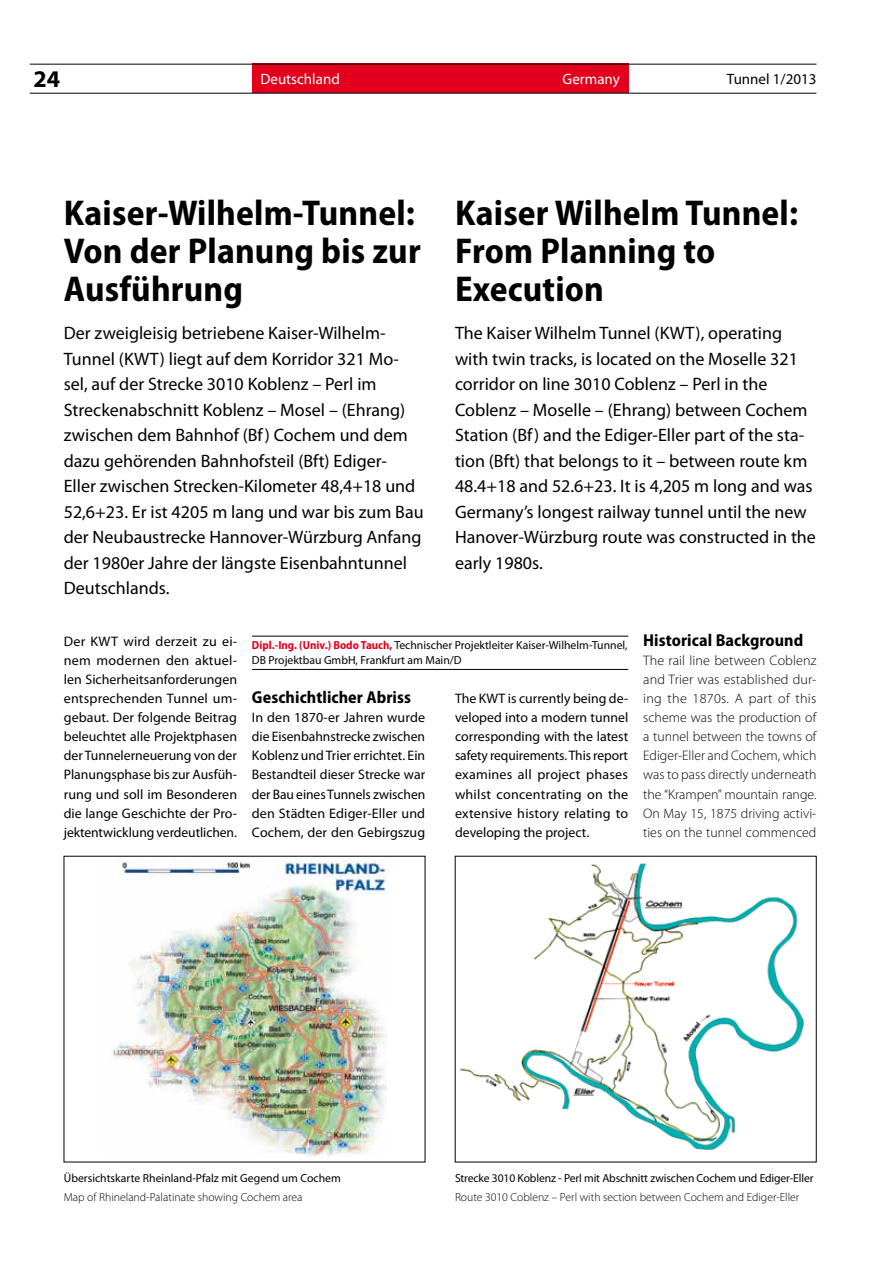
<style>
.page{position:relative;width:893px;height:1263px;background:#fff}
.page>*{position:absolute;margin:0;border:0;box-sizing:border-box;transform-origin:0 0}
.t1{font:700 semi-condensed 36px/38.2px "Myriad Pro";letter-spacing:.005em;color:#000}
.t2{font:700 24px "Myriad Pro";color:#000}
.t3{font:18px/25.5px "Myriad Pro";color:#000}
.t4{font:700 semi-condensed 17.25px "Myriad Pro";letter-spacing:.005em;color:#000}
.t5{font:15px "Myriad Pro";color:#fff}
.t6{font:15px "Myriad Pro";color:#000}
.t7{font:13.8px/19.2px "Myriad Pro";letter-spacing:.005em;color:#000;text-align:justify}
.t8{font:300 13.8px/19.2px "Myriad Pro";color:#000;text-align:justify}
.t9{font:11.7px/15px "Myriad Pro";color:#000}
.t10{font:300 11.7px "Myriad Pro";color:#000}
.s1{font-weight:700;font-stretch:semi-condensed;color:#e3001d}
</style>
<div class="page">
<div style="left:252px;top:64px;width:376px;height:29px;background:#e3001d"></div>
<hr style="left:30px;top:64px;width:786px;height:1px;background:#000">
<hr style="left:30px;top:93px;width:786px;height:1px;background:#000">
<hr style="left:252px;top:636px;width:376px;height:1px;background:#000">
<hr style="left:252px;top:669px;width:376px;height:1px;background:#000">
<img style="left:111px;top:860px;width:276px;height:296px">
<img style="left:459px;top:862px;width:345px;height:288px">
<h2 class="t2" style="left:33px;top:63px;width:28px">24</h2>
<p class="t5" style="left:260px;top:70px;width:81px">Deutschland</p>
<p class="t5" style="left:563px;top:70px;width:59px">Germany</p>
<p class="t6" style="left:727px;top:70px;width:91px">Tunnel 1/2013</p>
<h1 class="t1" style="left:64px;top:194px;width:358px">Kaiser-Wilhelm-Tunnel:<br>Von der Planung bis zur<br>Ausführung</h1>
<p class="t3" style="left:64px;top:320px;width:361px">Der zweigleisig betriebene Kaiser-Wilhelm-Tunnel (KWT) liegt auf dem Korridor 321 Mo&shy;sel, auf der Strecke 3010 Koblenz – Perl im Streckenabschnitt Koblenz – Mosel – (Ehrang) zwischen dem Bahnhof (Bf) Cochem und dem dazu gehörenden Bahnhofsteil (Bft) Ediger-Eller zwischen Strecken-Kilometer 48,4+18 und 52,6+23. Er ist 4205 m lang und war bis zum Bau der Neubaustrecke Hannover-Würzburg Anfang der 1980er Jahre der längste Eisenbahntunnel Deutschlands.</p>
<h1 class="t1" style="left:455px;top:194px;width:345px">Kaiser Wilhelm Tunnel:<br>From Planning to<br>Execution</h1>
<p class="t3" style="left:455px;top:320px;width:362px">The Kaiser Wilhelm Tunnel (KWT), operating with twin tracks, is located on the Moselle 321 corridor on line 3010 Coblenz – Perl in the Coblenz – Moselle – (Ehrang) between Cochem Station (Bf) and the Ediger-Eller part of the sta&shy;tion (Bft) that belongs to it – between route km 48.4+18 and 52.6+23. It is 4,205 m long and was Germany’s longest railway tunnel until the new Hanover-Würzburg route was constructed in the early 1980s.</p>
<p class="t7" style="left:64px;top:631px;width:175px">Der KWT wird derzeit zu ei&shy;nem modernen den aktuel&shy;len Sicherheitsanforderungen entsprechenden Tunnel um&shy;gebaut. Der folgende Beitrag beleuchtet alle Projektphasen der Tunnelerneuerung von der Planungsphase bis zur Ausfüh&shy;rung und soll im Besonderen die lange Geschichte der Pro&shy;jektentwicklung verdeutlichen.</p>
<p class="t9" style="left:252px;top:638px;width:377px"><span class="s1">Dipl.-Ing. (Univ.) Bodo Tauch,</span> Technischer Projektleiter Kaiser-Wilhelm-Tunnel,<br>DB Projektbau GmbH, Frankfurt am Main/D</p>
<p class="t4" style="left:252px;top:687px;width:161px">Geschichtlicher Abriss</p>
<p class="t7" style="left:252px;top:708px;width:175px">In den 1870-er Jahren wurde die Eisenbahnstrecke zwischen Koblenz und Trier errichtet. Ein Bestandteil dieser Strecke war der Bau eines Tunnels zwischen den Städten Ediger-Eller und Cochem, der den Gebirgszug</p>
<p class="t7" style="left:455px;top:688px;width:175px">The KWT is currently being de&shy;veloped into a modern tunnel corresponding with the latest safety requirements. This report examines all project phases whilst concentrating on the extensive history relating to developing the project.</p>
<p class="t4" style="left:643px;top:630px;width:162px">Historical Background</p>
<p class="t8" style="left:643px;top:650px;width:175px">The rail line between Coblenz and Trier was established dur&shy;ing the 1870s. A part of this scheme was the production of a tunnel between the towns of Ediger-Eller and Cochem, which was to pass directly underneath the “Krampen” mountain range.<br>On May 15, 1875 driving activi&shy;ties on the tunnel commenced</p>
<p class="t9" style="left:64px;top:1170px;width:279px">Übersichtskarte Rheinland-Pfalz mit Gegend um Cochem</p>
<p class="t10" style="left:64px;top:1190px;width:240px">Map of Rhineland-Palatinate showing Cochem area</p>
<p class="t9" style="left:455px;top:1170px;width:360px">Strecke 3010 Koblenz - Perl mit Abschnitt zwischen Cochem und Ediger-Eller</p>
<p class="t10" style="left:455px;top:1190px;width:346px">Route 3010 Coblenz – Perl with section between Cochem and Ediger-Eller</p>
</div>
